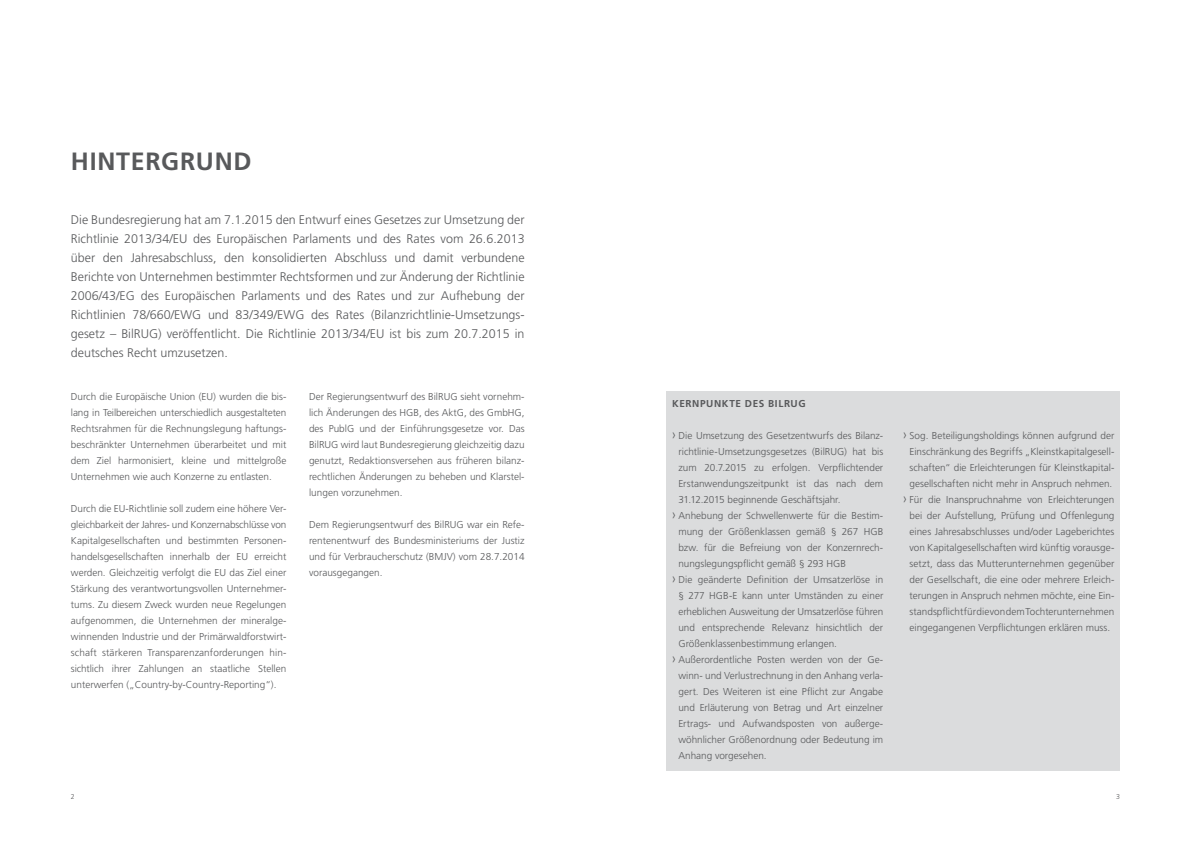
<style>
.page{position:relative;width:1191px;height:842px;background:#fff}
.page>*{position:absolute;margin:0;border:0;box-sizing:border-box;transform-origin:0 0}
.t1{font:700 25px "Frutiger LT Std";letter-spacing:.03em;color:#58595b}
.t2{font:300 12.5px/19px "Frutiger LT Std";color:#58595b;text-align:justify}
.t3{font:300 10px/16px "Frutiger LT Std";color:#58595b;text-align:justify}
.t4{font:700 10px "Frutiger LT Std";letter-spacing:.06em;color:#58595b}
.t5{font:300 7px "Frutiger LT Std";color:#58595b}
.s1{font-stretch:condensed;font-size:14px}
</style>
<div class="page">
<div style="left:666px;top:391px;width:454px;height:380px;background:#dbdcdd"></div>
<h1 class="t1" style="left:71px;top:146px;width:182px">HINTERGRUND</h1>
<p class="t2" style="left:71px;top:211px;width:455px">Die Bundesregierung hat am 7.1.2015 den Entwurf eines Gesetzes zur Umsetzung der Richtlinie 2013/34/EU des Europäischen Parlaments und des Rates vom 26.6.2013 über den Jahresabschluss, den konsolidierten Abschluss und damit verbundene Berichte von Unternehmen bestimmter Rechtsformen und zur Änderung der Richtlinie 2006/43/EG des Europäischen Parlaments und des Rates und zur Aufhebung der Richtlinien 78/660/EWG und 83/349/EWG des Rates (Bilanzrichtlinie-Umsetzungs&shy;gesetz – BilRUG) veröffentlicht. Die Richtlinie 2013/34/EU ist bis zum 20.7.2015 in deutsches Recht umzusetzen.</p>
<p class="t3" style="left:71px;top:389px;width:217px">Durch die Europäische Union (EU) wurden die bis&shy;lang in Teilbereichen unterschiedlich ausgestalteten Rechtsrahmen für die Rechnungslegung haftungs&shy;beschränkter Unternehmen überarbeitet und mit dem Ziel harmonisiert, kleine und mittelgroße Unternehmen wie auch Konzerne zu entlasten.</p>
<p class="t3" style="left:71px;top:501px;width:217px">Durch die EU-Richtlinie soll zudem eine höhere Ver&shy;gleichbarkeit der Jahres- und Konzernabschlüsse von Kapitalgesellschaften und bestimmten Personen&shy;handelsgesellschaften innerhalb der EU erreicht werden. Gleichzeitig verfolgt die EU das Ziel einer Stärkung des verantwortungsvollen Unternehmer&shy;tums. Zu diesem Zweck wurden neue Regelungen aufgenommen, die Unternehmen der mineralge&shy;winnenden Industrie und der Primärwaldforstwirt&shy;schaft stärkeren Transparenzanforderungen hin&shy;sichtlich ihrer Zahlungen an staatliche Stellen unterwerfen („Country-by-Country-Reporting“).</p>
<p class="t3" style="left:309px;top:389px;width:217px">Der Regierungsentwurf des BilRUG sieht vornehm&shy;lich Änderungen des HGB, des AktG, des GmbHG, des PublG und der Einführungsgesetze vor. Das BilRUG wird laut Bundesregierung gleichzeitig dazu genutzt, Redaktionsversehen aus früheren bilanz&shy;rechtlichen Änderungen zu beheben und Klarstel&shy;lungen vorzunehmen.</p>
<p class="t3" style="left:309px;top:517px;width:217px">Dem Regierungsentwurf des BilRUG war ein Refe&shy;rentenentwurf des Bundesministeriums der Justiz und für Verbraucherschutz (BMJV) vom 28.7.2014 vorausgegangen.</p>
<p class="t4" style="left:672px;top:398px;width:135px">KERNPUNKTE DES BILRUG</p>
<p class="t3" style="left:672px;top:428px;width:213px"><span class="s1">›</span> Die Umsetzung des Gesetzentwurfs des Bilanz-</p>
<p class="t3" style="left:678px;top:444px;width:206px">richtlinie-Umsetzungsgesetzes (BilRUG) hat bis</p>
<p class="t3" style="left:678px;top:460px;width:206px">zum 20.7.2015 zu erfolgen. Verpflichtender</p>
<p class="t3" style="left:678px;top:476px;width:206px">Erstanwendungszeitpunkt ist das nach dem</p>
<p class="t3" style="left:678px;top:492px;width:164px">31.12.2015 beginnende Geschäftsjahr.</p>
<p class="t3" style="left:672px;top:508px;width:213px"><span class="s1">›</span> Anhebung der Schwellenwerte für die Bestim-</p>
<p class="t3" style="left:678px;top:524px;width:206px">mung der Größenklassen gemäß § 267 HGB</p>
<p class="t3" style="left:678px;top:540px;width:206px">bzw. für die Befreiung von der Konzernrech-</p>
<p class="t3" style="left:678px;top:556px;width:169px">nungslegungspflicht gemäß § 293 HGB</p>
<p class="t3" style="left:672px;top:572px;width:213px"><span class="s1">›</span> Die geänderte Definition der Umsatzerlöse in</p>
<p class="t3" style="left:678px;top:588px;width:206px">§ 277 HGB-E kann unter Umständen zu einer</p>
<p class="t3" style="left:678px;top:604px;width:206px">erheblichen Ausweitung der Umsatzerlöse führen</p>
<p class="t3" style="left:678px;top:620px;width:206px">und entsprechende Relevanz hinsichtlich der</p>
<p class="t3" style="left:678px;top:636px;width:160px">Größenklassenbestimmung erlangen.</p>
<p class="t3" style="left:672px;top:652px;width:213px"><span class="s1">›</span> Außerordentliche Posten werden von der Ge-</p>
<p class="t3" style="left:678px;top:668px;width:206px">winn- und Verlustrechnung in den Anhang verla-</p>
<p class="t3" style="left:678px;top:684px;width:206px">gert. Des Weiteren ist eine Pflicht zur Angabe</p>
<p class="t3" style="left:678px;top:700px;width:206px">und Erläuterung von Betrag und Art einzelner</p>
<p class="t3" style="left:678px;top:716px;width:206px">Ertrags- und Aufwandsposten von außerge-</p>
<p class="t3" style="left:678px;top:732px;width:206px">wöhnlicher Größenordnung oder Bedeutung im</p>
<p class="t3" style="left:678px;top:748px;width:90px">Anhang vorgesehen.</p>
<p class="t3" style="left:903px;top:428px;width:213px"><span class="s1">›</span> Sog. Beteiligungsholdings können aufgrund der</p>
<p class="t3" style="left:909px;top:444px;width:206px">Einschränkung des Begriffs „Kleinstkapitalgesell-</p>
<p class="t3" style="left:909px;top:460px;width:206px">schaften“ die Erleichterungen für Kleinstkapital-</p>
<p class="t3" style="left:909px;top:476px;width:204px">gesellschaften nicht mehr in Anspruch nehmen.</p>
<p class="t3" style="left:903px;top:492px;width:213px"><span class="s1">›</span> Für die Inanspruchnahme von Erleichterungen</p>
<p class="t3" style="left:909px;top:508px;width:206px">bei der Aufstellung, Prüfung und Offenlegung</p>
<p class="t3" style="left:909px;top:524px;width:206px">eines Jahresabschlusses und/oder Lageberichtes</p>
<p class="t3" style="left:909px;top:540px;width:206px">von Kapitalgesellschaften wird künftig vorausge-</p>
<p class="t3" style="left:909px;top:556px;width:206px">setzt, dass das Mutterunternehmen gegenüber</p>
<p class="t3" style="left:909px;top:572px;width:206px">der Gesellschaft, die eine oder mehrere Erleich-</p>
<p class="t3" style="left:909px;top:588px;width:206px">terungen in Anspruch nehmen möchte, eine Ein-</p>
<p class="t3" style="left:909px;top:604px;width:206px">standspflicht für die von dem Tochterunternehmen</p>
<p class="t3" style="left:909px;top:620px;width:202px">eingegangenen Verpflichtungen erklären muss.</p>
<p class="t5" style="left:71px;top:793px;width:5px">2</p>
<p class="t5" style="left:1116px;top:793px;width:5px">3</p>
</div>
